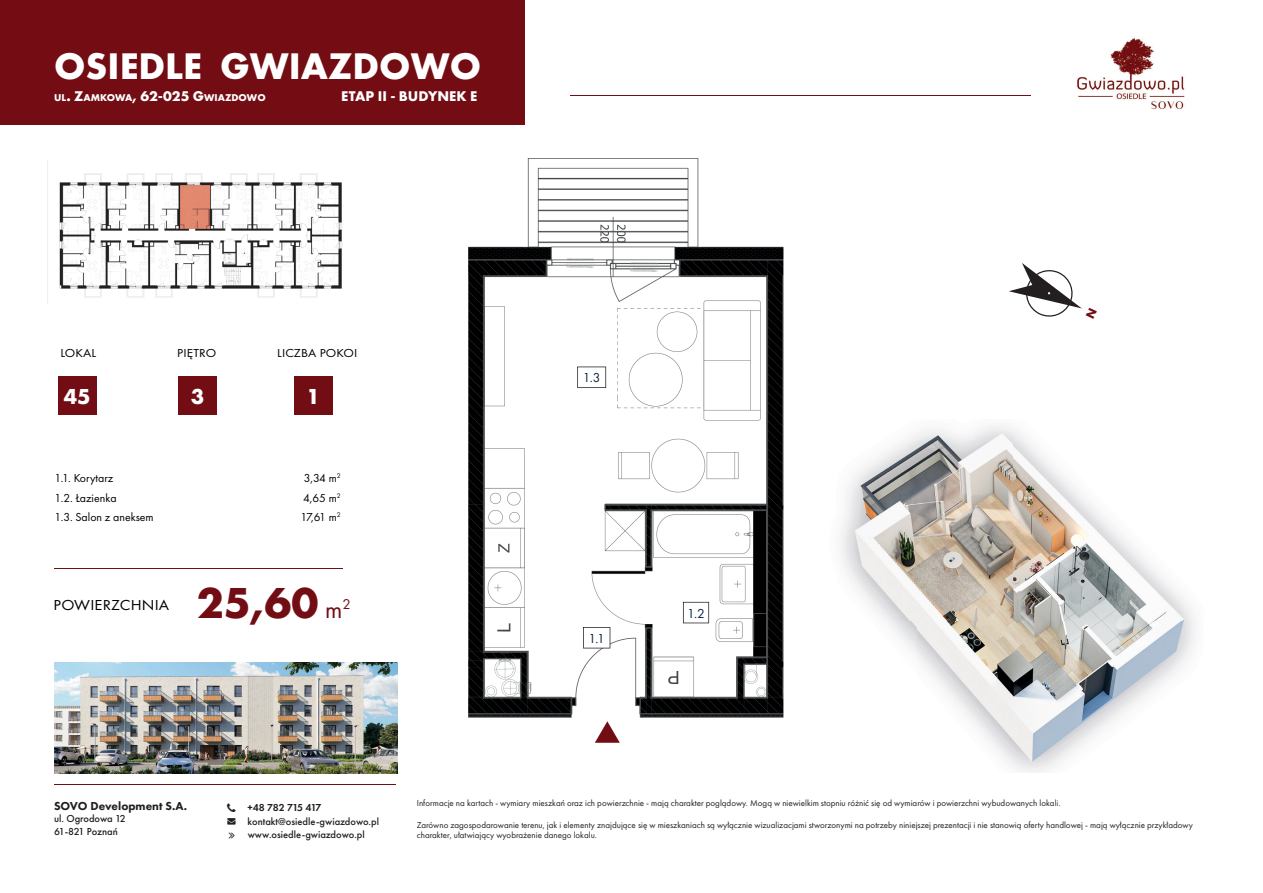
<style>
.page{position:relative;width:1263px;height:893px;background:#fff}
.page>*{position:absolute;margin:0;border:0;box-sizing:border-box;transform-origin:0 0}
.t1{font:700 45px "Futura PT";color:#730d14}
.t2{font:700 38.55px "Futura PT";color:#fff}
.t3{font:25.2px "Futura PT";color:#730d14}
.t4{font:700 22.5px "Futura PT";color:#fff}
.t5{font:15px "Futura PT";letter-spacing:.01em;color:#000001;scale:1.11 1}
.t6{font:700 14.55px "Futura PT";color:#fff}
.t7{font:13.5px "Futura PT";color:#082241}
.t8{font:12px "Futura PT";color:#000}
.t9{font:12px "Futura PT";letter-spacing:.01em;color:#000001;scale:1.11 1}
.t10{font:800 12px "Futura PT";color:#231f20}
.t11{font:500 10.5px/12.6px "Futura PT";color:#231f20}
.t12{font:600 10.5px "Futura PT";letter-spacing:-.07em;color:#231f20}
.t13{font:700 10.2px "Futura PT";color:#fff}
.t14{font:9px/10.8px "Futura PT";color:#231f20}
.s1{font-size:14.55px}
</style>
<div class="page">
<div style="left:0;top:0;width:525px;height:124px;background:#730d13"></div>
<img style="left:1077px;top:38px;width:108px;height:72px">
<hr style="left:54px;top:784px;width:341px;height:1px;background:#730d14">
<hr style="left:570px;top:95px;width:461px;height:1px;background:#730d14">
<img style="left:47px;top:159px;width:295px;height:145px">
<img style="left:54px;top:662px;width:344px;height:111px">
<img style="left:468px;top:158px;width:316px;height:560px">
<hr style="left:55px;top:568px;width:288px;height:1px;background:#730d14">
<div style="left:58px;top:377px;width:39px;height:38px;background:#730d14"></div>
<div style="left:178px;top:377px;width:39px;height:38px;background:#730d14"></div>
<div style="left:294px;top:377px;width:38px;height:38px;background:#730d14"></div>
<svg style="left:595px;top:721px;width:25px;height:22px"></svg>
<svg style="left:683px;top:602px;width:26px;height:21px"></svg>
<svg style="left:577px;top:367px;width:29px;height:21px"></svg>
<svg style="left:583px;top:627px;width:27px;height:21px"></svg>
<img style="left:840px;top:425px;width:355px;height:348px">
<img style="left:180px;top:186px;width:29px;height:43px">
<svg style="left:1009px;top:263px;width:73px;height:54px"></svg>
<h2 class="t2" style="left:54px;top:42px;width:428px">OSIEDLE GWIAZDOWO</h2>
<p class="t13" style="left:54px;top:91px;width:213px">UL<span class="s1">. Z</span>AMKOWA<span class="s1">, 62-025 G</span>WIAZDOWO</p>
<h3 class="t6" style="left:341px;top:86px;width:137px">ETAP II - BUDYNEK E</h3>
<h3 class="t9" style="left:60px;top:346px;width:34px">LOKAL</h3>
<h3 class="t9" style="left:177px;top:346px;width:37px">PIĘTRO</h3>
<h3 class="t9" style="left:277px;top:346px;width:74px">LICZBA POKOI</h3>
<h3 class="t4" style="left:64px;top:382px;width:28px">45</h3>
<h3 class="t4" style="left:191px;top:382px;width:15px">3</h3>
<h3 class="t4" style="left:306px;top:382px;width:15px">1</h3>
<h3 class="t8" style="left:55px;top:471px;width:60px">1.1. Korytarz</h3>
<h3 class="t8" style="left:304px;top:471px;width:38px">3,34 m<sup>2</sup></h3>
<h3 class="t8" style="left:55px;top:490px;width:63px">1.2. Łazienka</h3>
<h3 class="t8" style="left:303px;top:490px;width:39px">4,65 m<sup>2</sup></h3>
<h3 class="t8" style="left:55px;top:510px;width:101px">1.3. Salon z aneksem</h3>
<h3 class="t8" style="left:301px;top:510px;width:42px">17,61 m<sup>2</sup></h3>
<h3 class="t5" style="left:54px;top:596px;width:106px">POWIERZCHNIA</h3>
<h1 class="t1" style="left:197px;top:573px;width:123px">25,60</h1>
<h3 class="t3" style="left:325px;top:594px;width:27px">m<sup>2</sup></h3>
<h3 class="t7" style="left:583px;top:370px;width:19px">1.3</h3>
<h3 class="t7" style="left:589px;top:630px;width:18px">1.1</h3>
<h3 class="t7" style="left:687px;top:605px;width:19px">1.2</h3>
<h3 class="t10" style="left:54px;top:798px;width:135px">SOVO Development S.A.</h3>
<p class="t11" style="left:54px;top:812px;width:73px">ul. Ogrodowa 12<br>61-821 Poznań</p>
<p class="t12" style="left:248px;top:801px;width:75px">+48 782 715 417</p>
<p class="t11" style="left:248px;top:815px;width:133px">kontakt@osiedle-gwiazdowo.pl www.osiedle-gwiazdowo.pl</p>
<p class="t14" style="left:417px;top:797px;width:645px">Informacje na kartach - wymiary mieszkań oraz ich powierzchnie - mają charakter poglądowy. Mogą w niewielkim stopniu różnić się od wymiarów i powierzchni wybudowanych lokali.</p>
<p class="t14" style="left:417px;top:819px;width:777px">Zarówno zagospodarowanie terenu, jak i elementy znajdujące się w mieszkaniach są wyłącznie wizualizacjami stworzonymi na potrzeby niniejszej prezentacji i nie stanowią oferty handlowej - mają wyłącznie przykładowy charakter, ułatwiający wyobrażenie danego lokalu.</p>
</div>
